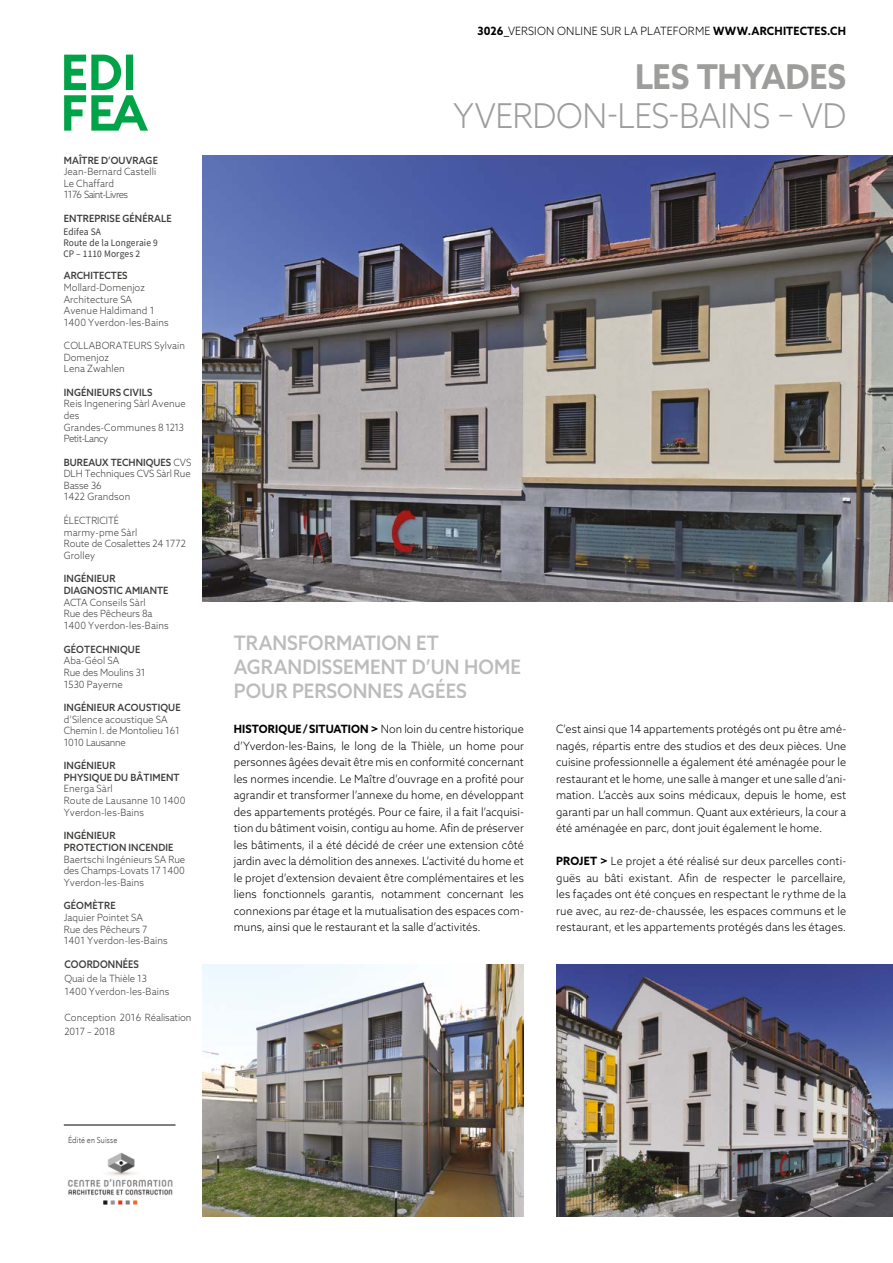
<style>
.page{position:relative;width:893px;height:1263px;background:#fff}
.page>*{position:absolute;margin:0;border:0;box-sizing:border-box;transform-origin:0 0}
.t1{font:300 34.2px "Azo Sans";letter-spacing:-.015em;color:#9d9d9c;scale:.95 1}
.t2{font:700 34.2px "Azo Sans";letter-spacing:-.005em;color:#9d9d9c;scale:.95 1}
.t3{font:500 19.95px/24px "Azo Sans";color:#bcbcbc;scale:.95 1}
.t4{font:300 11.4px/16.5px "Azo Sans";letter-spacing:.005em;color:#000;text-align:justify;scale:.95 1}
.t5{font:500 10.5px "Azo Sans";letter-spacing:.01em;color:#3c3c3b;scale:.9 1}
.t6{font:300 10.05px/11.7px "Azo Sans";letter-spacing:.005em;color:#3c3c3b;scale:.95 1}
.t7{font:500 10.05px/11.7px "Azo Sans";letter-spacing:.015em;color:#3c3c3b;scale:.95 1}
.t8{font:10.05px/11.4px "Source Sans Pro";letter-spacing:.01em;color:#3c3c3b;scale:.95 1}
.t9{font:300 8.55px "Avenir";letter-spacing:.02em;color:#3c3c3b;scale:.84 1}
.s1{font-weight:500}
.s2{font-weight:700}
</style>
<div class="page">
<img style="left:202px;top:156px;width:691px;height:445px">
<img style="left:202px;top:964px;width:322px;height:252px">
<img style="left:556px;top:964px;width:337px;height:252px">
<img style="left:67px;top:1152px;width:106px;height:53px">
<hr style="left:64px;top:1125px;width:111px;height:1px;background:#000">
<img style="left:64px;top:54px;width:84px;height:77px">
<p class="t7" style="left:64px;top:154px;width:101px">MAÎTRE D’OUVRAGE</p>
<p class="t6" style="left:64px;top:166px;width:99px">Jean-Bernard Castelli<br>Le Chaffard<br>1176 Saint-Livres</p>
<p class="t7" style="left:64px;top:212px;width:115px">ENTREPRISE GÉNÉRALE</p>
<p class="t8" style="left:63px;top:226px;width:101px">Edifea SA<br>Route de la Longeraie 9<br>CP – 1110 Morges 2</p>
<p class="t7" style="left:64px;top:270px;width:69px">ARCHITECTES</p>
<p class="t6" style="left:64px;top:281px;width:112px">Mollard-Domenjoz<br>Architecture SA<br>Avenue Haldimand 1<br>1400 Yverdon-les-Bains</p>
<p class="t6" style="left:64px;top:340px;width:129px">COLLABORATEURS Sylvain<br>Domenjoz<br>Lena Zwahlen</p>
<p class="t7" style="left:64px;top:386px;width:95px">INGÉNIEURS CIVILS</p>
<p class="t6" style="left:64px;top:398px;width:130px">Reis Ingenering Sàrl Avenue des<br>Grandes-Communes 8 1213<br>Petit-Lancy</p>
<p class="t6" style="left:64px;top:456px;width:136px"><span class="s1">BUREAUX TECHNIQUES</span> CVS<br>DLH Techniques CVS Sàrl Rue<br>Basse 36<br>1422 Grandson</p>
<p class="t6" style="left:64px;top:514px;width:130px">ÉLECTRICITÉ<br>marmy-pme Sàrl<br>Route de Cosalettes 24 1772<br>Grolley</p>
<p class="t7" style="left:64px;top:573px;width:112px">INGÉNIEUR<br>DIAGNOSTIC AMIANTE</p>
<p class="t6" style="left:64px;top:596px;width:112px">ACTA Conseils Sàrl<br>Rue des Pêcheurs 8a<br>1400 Yverdon-les-Bains</p>
<p class="t7" style="left:64px;top:643px;width:82px">GÉOTECHNIQUE</p>
<p class="t6" style="left:64px;top:655px;width:88px">Aba-Géol SA<br>Rue des Moulins 31<br>1530 Payerne</p>
<p class="t7" style="left:64px;top:701px;width:125px">INGÉNIEUR ACOUSTIQUE</p>
<p class="t6" style="left:64px;top:713px;width:124px">d’Silence acoustique SA<br>Chemin I. de Montolieu 161<br>1010 Lausanne</p>
<p class="t7" style="left:64px;top:759px;width:123px">INGÉNIEUR<br>PHYSIQUE DU BÂTIMENT</p>
<p class="t6" style="left:64px;top:783px;width:130px">Energa Sàrl<br>Route de Lausanne 10 1400<br>Yverdon-les-Bains</p>
<p class="t7" style="left:64px;top:829px;width:117px">INGÉNIEUR<br>PROTECTION INCENDIE</p>
<p class="t6" style="left:64px;top:853px;width:129px;text-align:justify">Baertschi Ingénieurs SA Rue des Champs-Lovats 17 1400<br>Yverdon-les-Bains</p>
<p class="t7" style="left:64px;top:900px;width:56px">GÉOMÈTRE</p>
<p class="t6" style="left:64px;top:911px;width:111px">Jaquier Pointet SA<br>Rue des Pêcheurs 7<br>1401 Yverdon-les-Bains</p>
<p class="t5" style="left:64px;top:957px;width:84px">COORDONNÉES</p>
<p class="t6" style="left:64px;top:971px;width:112px;line-height:13.4px">Quai de la Thièle 13<br>1400 Yverdon-les-Bains</p>
<p class="t6" style="left:64px;top:1011px;width:135px;line-height:13.5px">Conception 2016 Réalisation<br>2017 – 2018</p>
<p class="t9" style="left:68px;top:1135px;width:60px">Édité en Suisse</p>
<p class="t4" style="left:477px;top:23px;width:390px"><span class="s2">3026_</span>VERSION ONLINE SUR LA PLATEFORME <span class="s2">WWW.ARCHITECTES.CH</span></p>
<h1 class="t2" style="left:635px;top:55px;width:224px">LES THYADES</h1>
<h1 class="t1" style="left:453px;top:94px;width:415px">YVERDON-LES-BAINS – VD</h1>
<h2 class="t3" style="left:234px;top:631px;width:304px">TRANSFORMATION ET<br>AGRANDISSEMENT D’UN HOME<br>POUR PERSONNES AGÉES</h2>
<p class="t4" style="left:234px;top:721px;width:307px"><span class="s2">HISTORIQUE/SITUATION &gt;</span> Non loin du centre historique d’Yverdon-les-Bains, le long de la Thièle, un home pour personnes âgées devait être mis en conformité concernant les normes incendie. Le Maître d’ouvrage en a profité pour agrandir et transformer l’annexe du home, en développant des appartements protégés. Pour ce faire, il a fait l’acquisi&shy;tion du bâtiment voisin, contigu au home. Afin de préserver les bâtiments, il a été décidé de créer une extension côté jardin avec la démolition des annexes. L’activité du home et le projet d’extension devaient être complémentaires et les liens fonctionnels garantis, notamment concernant les connexions par étage et la mutualisation des espaces com&shy;muns, ainsi que le restaurant et la salle d’activités.</p>
<p class="t4" style="left:556px;top:721px;width:307px">C’est ainsi que 14 appartements protégés ont pu être amé&shy;nagés, répartis entre des studios et des deux pièces. Une cuisine professionnelle a également été aménagée pour le restaurant et le home, une salle à manger et une salle d’ani&shy;mation. L’accès aux soins médicaux, depuis le home, est garanti par un hall commun. Quant aux extérieurs, la cour a été aménagée en parc, dont jouit également le home.</p>
<p class="t4" style="left:556px;top:853px;width:307px"><span class="s2">PROJET &gt;</span> Le projet a été réalisé sur deux parcelles conti&shy;guës au bâti existant. Afin de respecter le parcellaire, les façades ont été conçues en respectant le rythme de la rue avec, au rez-de-chaussée, les espaces communs et le restaurant, et les appartements protégés dans les étages.</p>
</div>
